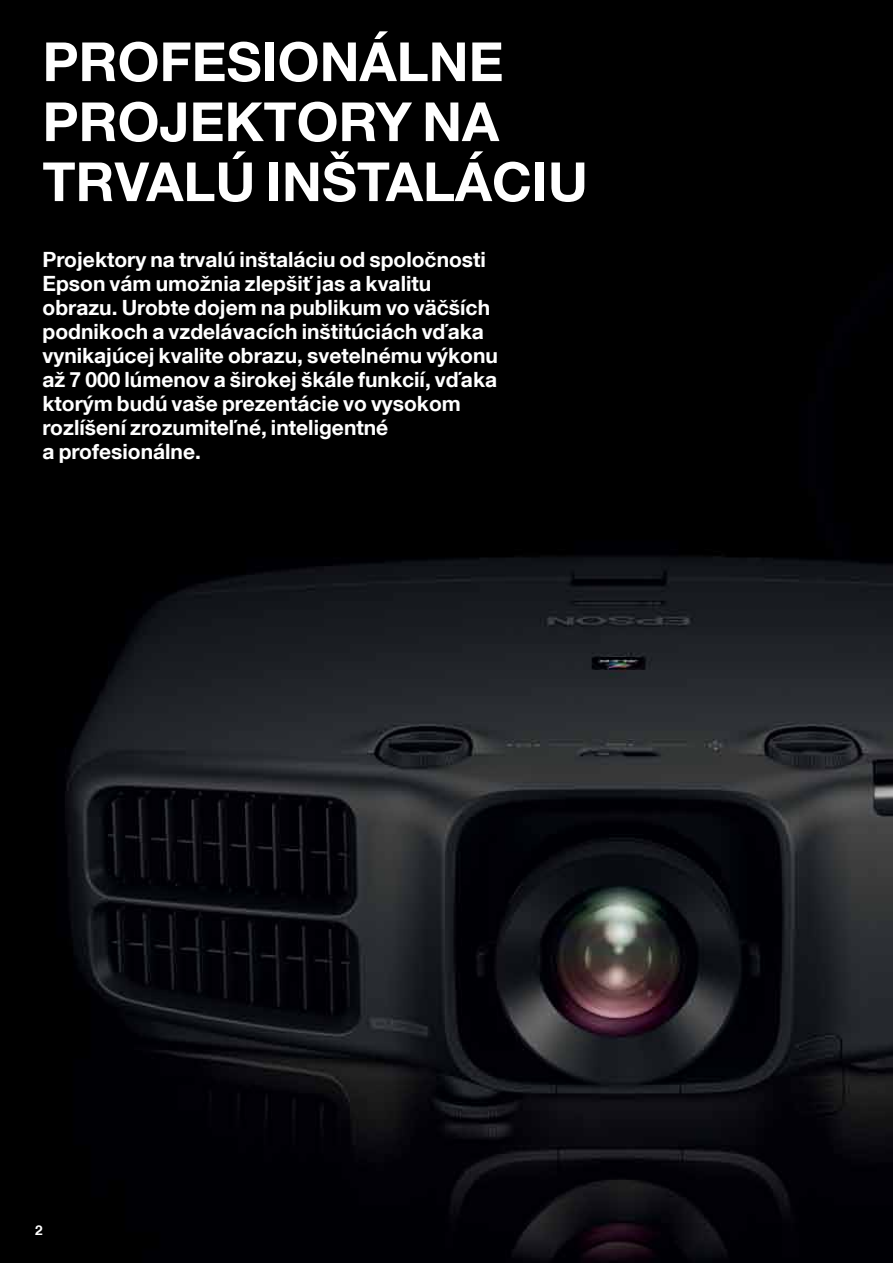
<style>
.page{position:relative;width:893px;height:1263px;background:#fff}
.page>*{position:absolute;margin:0;border:0;box-sizing:border-box;transform-origin:0 0}
.t1{font:700 54px/60px "Helvetica Neue LT Com";color:#fff}
.t2{font:700 21px/24px "Helvetica Neue LT Com";color:#fff}
.t3{font:700 13.5px "Helvetica Neue LT Com";color:#fff}
</style>
<div class="page">
<img style="left:0;top:0;width:893px;height:1263px">
<h1 class="t1" style="left:43px;top:30px;width:547px">PROFESIONÁLNE<br>PROJEKTORY NA<br>TRVALÚ INŠTALÁCIU</h1>
<p class="t2" style="left:43px;top:247px;width:457px">Projektory na trvalú inštaláciu od spoločnosti Epson vám umožnia zlepšiť jas a kvalitu obrazu. Urobte dojem na publikum vo väčších podnikoch a vzdelávacích inštitúciách vďaka vynikajúcej kvalite obrazu, svetelnému výkonu až 7 000 lúmenov a širokej škále funkcií, vďaka ktorým budú vaše prezentácie vo vysokom rozlíšení zrozumiteľné, inteligentné<br>a profesionálne.</p>
<p class="t3" style="left:35px;top:1222px;width:9px">2</p>
</div>
